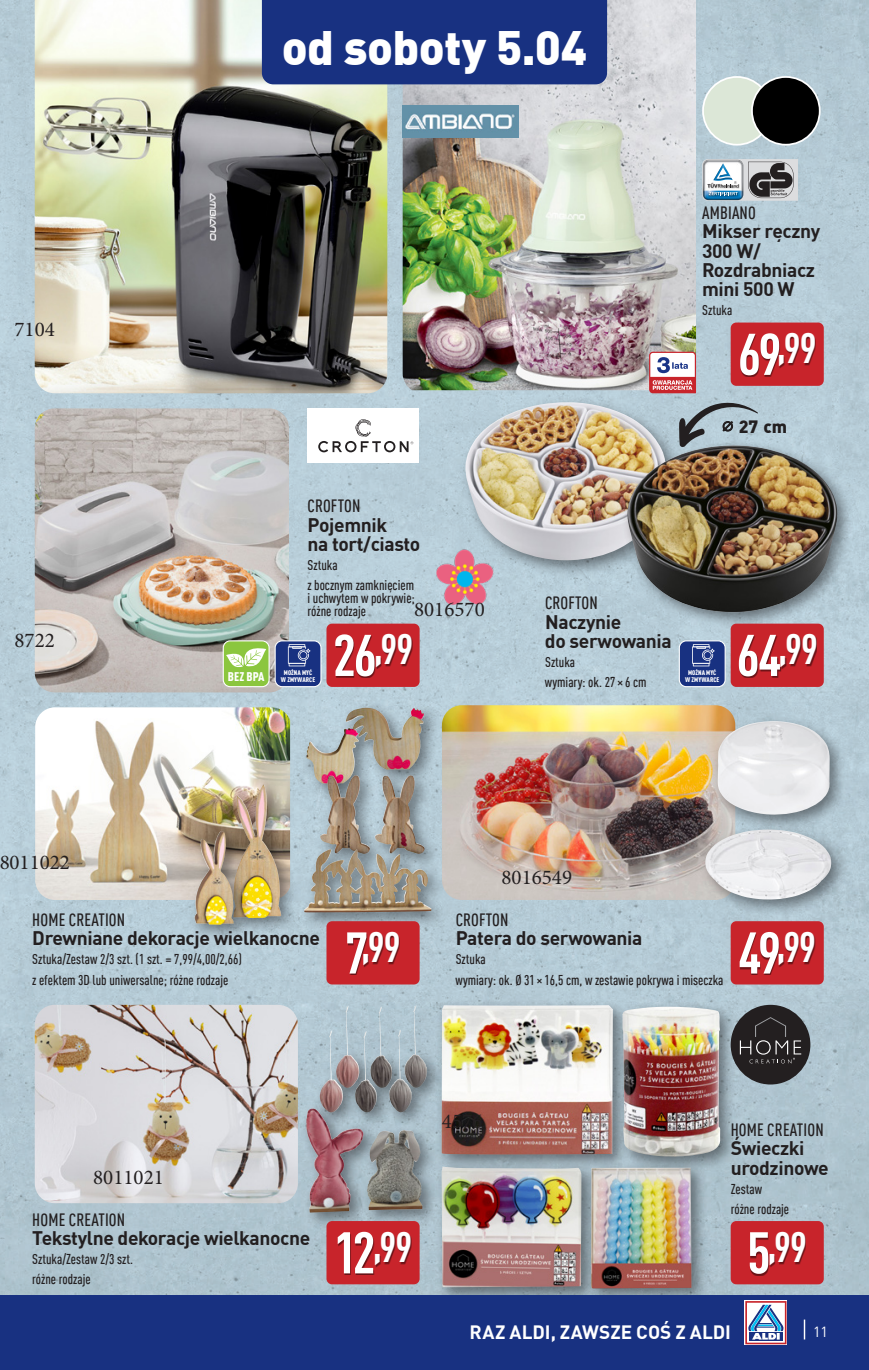
<style>
.page{position:relative;width:869px;height:1370px;background:#fff}
.page>*{position:absolute;margin:0;border:0;box-sizing:border-box;transform-origin:0 0}
.t1{font:700 condensed 57.75px "DIN Pro";letter-spacing:-.05em;color:#fff}
.t2{font:900 47.25px "DIN Pro";letter-spacing:-.01em;color:#fff}
.t3{font:700 condensed 42px "DIN Pro";color:#fff}
.t4{font:21px "Minion Pro";color:#231f20}
.t5{font:700 19.25px/19.2px "DIN Pro";letter-spacing:-.02em;color:#231f20}
.t6{font:700 18.9px "DIN Pro";letter-spacing:.005em;color:#fff}
.t7{font:500 condensed 17.5px "DIN Pro";letter-spacing:.01em;color:#231f20}
.t8{font:900 17.5px "DIN Pro";color:#231f20}
.t9{font:14.35px "DIN Pro";color:#fff}
.t10{font:500 condensed 14px/20.1px "DIN Pro";color:#231f20}
.t11{font:900 condensed 12.25px "DIN Pro";letter-spacing:.01em;color:#fff}
.t12{font:900 condensed 6.65px/6.6px "DIN Pro";letter-spacing:.01em;color:#fff;text-align:center}
.s1{font-size:57.75px}
.s2{font-size:40.25px}
</style>
<div class="page">
<img style="left:0;top:0;width:868px;height:1295px">
<img style="left:35px;top:0;width:352px;height:393px">
<img style="left:402px;top:0;width:293px;height:390px">
<img style="left:441px;top:705px;width:294px;height:194px">
<img style="left:35px;top:408px;width:254px;height:284px">
<img style="left:35px;top:707px;width:255px;height:192px">
<img style="left:35px;top:1004px;width:263px;height:198px">
<div style="left:435px;top:1160px;width:163px;height:144px;background:#231f20;opacity:.5"></div>
<img style="left:441px;top:1171px;width:140px;height:115px">
<div style="left:584px;top:1161px;width:124px;height:144px;background:#231f20;opacity:.5"></div>
<img style="left:590px;top:1171px;width:101px;height:117px">
<div style="left:616px;top:1000px;width:121px;height:173px;background:#231f20;opacity:.5"></div>
<img style="left:630px;top:1006px;width:90px;height:152px">
<div style="left:435px;top:998px;width:195px;height:173px;background:#231f20;opacity:.5"></div>
<img style="left:441px;top:1005px;width:171px;height:149px">
<div style="left:711px;top:715px;width:135px;height:117px;background:#231f20;opacity:.5"></div>
<img style="left:717px;top:721px;width:113px;height:94px">
<div style="left:361px;top:1124px;width:78px;height:103px;background:#231f20;opacity:.5"></div>
<img style="left:380px;top:1130px;width:23px;height:17px">
<div style="left:300px;top:1102px;width:80px;height:127px;background:#231f20;opacity:.5"></div>
<img style="left:306px;top:1108px;width:43px;height:104px">
<div style="left:314px;top:1000px;width:130px;height:128px;background:#231f20;opacity:.5"></div>
<img style="left:404px;top:1005px;width:23px;height:82px">
<div style="left:301px;top:701px;width:140px;height:100px;background:#231f20;opacity:.5"></div>
<img style="left:306px;top:707px;width:68px;height:76px">
<div style="left:314px;top:769px;width:127px;height:101px;background:#231f20;opacity:.5"></div>
<img style="left:352px;top:775px;width:72px;height:68px">
<div style="left:228px;top:779px;width:70px;height:156px;background:#231f20;opacity:.5"></div>
<img style="left:233px;top:784px;width:48px;height:134px">
<div style="left:189px;top:825px;width:61px;height:116px;background:#231f20;opacity:.5"></div>
<img style="left:194px;top:831px;width:39px;height:93px">
<div style="left:459px;top:396px;width:223px;height:181px;background:#231f20;opacity:.5"></div>
<img style="left:464px;top:402px;width:202px;height:159px">
<div style="left:621px;top:439px;width:233px;height:190px;background:#231f20;opacity:.5"></div>
<img style="left:627px;top:445px;width:210px;height:167px">
<div style="left:298px;top:843px;width:150px;height:87px;background:#231f20;opacity:.5"></div>
<img style="left:304px;top:850px;width:127px;height:62px">
<div style="left:699px;top:823px;width:148px;height:93px;background:#231f20;opacity:.5"></div>
<img style="left:705px;top:829px;width:125px;height:70px">
<div style="left:702px;top:77px;width:68px;height:68px;background:#dce7d7;border-radius:50%"></div>
<div style="left:701px;top:76px;width:70px;height:69px;border:2px solid #fff;border-radius:50%"></div>
<div style="left:751px;top:77px;width:68px;height:68px;background:#000;border-radius:50%"></div>
<div style="left:750px;top:76px;width:70px;height:69px;border:2px solid #fff;border-radius:50%"></div>
<div style="left:730px;top:1220px;width:93px;height:64px;background:#c8242b;border-radius:6px"></div>
<div style="left:750px;top:1232px;width:56px;height:43px;background:#231f20;opacity:.55"></div>
<div style="left:326px;top:623px;width:93px;height:63px;background:#c8242b;border-radius:6px"></div>
<div style="left:336px;top:635px;width:76px;height:43px;background:#231f20;opacity:.55"></div>
<div style="left:730px;top:921px;width:93px;height:63px;background:#c8242b;border-radius:6px"></div>
<div style="left:740px;top:933px;width:75px;height:41px;background:#231f20;opacity:.55"></div>
<div style="left:326px;top:1220px;width:93px;height:64px;background:#c8242b;border-radius:6px"></div>
<div style="left:338px;top:1232px;width:73px;height:42px;background:#231f20;opacity:.55"></div>
<div style="left:730px;top:322px;width:93px;height:64px;background:#c8242b;border-radius:6px"></div>
<div style="left:740px;top:334px;width:75px;height:43px;background:#231f20;opacity:.55"></div>
<div style="left:730px;top:623px;width:93px;height:63px;background:#c8242b;border-radius:6px"></div>
<div style="left:739px;top:635px;width:78px;height:43px;background:#231f20;opacity:.55"></div>
<div style="left:326px;top:921px;width:93px;height:63px;background:#c8242b;border-radius:6px"></div>
<div style="left:348px;top:933px;width:52px;height:41px;background:#231f20;opacity:.55"></div>
<img style="left:402px;top:105px;width:116px;height:32px">
<div style="left:275px;top:640px;width:46px;height:46px;background:#183181;border-radius:7px"></div>
<div style="left:274px;top:640px;width:47px;height:47px;border:1px solid #fff;border-radius:7px"></div>
<hr style="left:288px;top:644px;width:17px;height:3px;background:#fff">
<svg style="left:288px;top:662px;width:17px;height:4px"></svg>
<svg style="left:288px;top:645px;width:22px;height:20px"></svg>
<div style="left:679px;top:640px;width:45px;height:46px;background:#183181;border-radius:7px"></div>
<div style="left:678px;top:640px;width:47px;height:47px;border:1px solid #fff;border-radius:7px"></div>
<hr style="left:692px;top:644px;width:17px;height:3px;background:#fff">
<svg style="left:692px;top:662px;width:17px;height:4px"></svg>
<svg style="left:692px;top:645px;width:22px;height:20px"></svg>
<svg style="left:648px;top:351px;width:47px;height:42px"></svg>
<svg style="left:701px;top:159px;width:96px;height:42px"></svg>
<div style="left:730px;top:1004px;width:80px;height:80px;background:#231f20;border-radius:50%"></div>
<svg style="left:739px;top:1016px;width:61px;height:47px"></svg>
<div style="left:223px;top:640px;width:46px;height:46px;background:#8bc63e;border-radius:7px"></div>
<div style="left:222px;top:640px;width:47px;height:47px;border:1px solid #fff;border-radius:7px"></div>
<svg style="left:226px;top:648px;width:40px;height:19px"></svg>
<div style="left:307px;top:408px;width:112px;height:55px;background:#fff"></div>
<svg style="left:318px;top:419px;width:95px;height:33px"></svg>
<svg style="left:678px;top:400px;width:79px;height:48px;background:#98a9b2"></svg>
<img style="left:434px;top:535px;width:62px;height:79px">
<div style="left:262px;top:0;width:344px;height:84px;background:#183181"></div>
<div style="left:0;top:1295px;width:868px;height:74px;background:#183181"></div>
<svg style="left:744px;top:1300px;width:43px;height:44px"></svg>
<svg style="left:745px;top:1300px;width:41px;height:43px"></svg>
<svg style="left:803px;top:1319px;width:1px;height:20px"></svg>
<h3 class="t4" style="left:15px;top:315px;width:42px">7104</h3>
<h3 class="t4" style="left:15px;top:626px;width:42px">8722</h3>
<h3 class="t4" style="left:-1px;top:848px;width:72px">8011022</h3>
<h2 class="t2" style="left:281px;top:10px;width:307px">od soboty 5.04</h2>
<p class="t7" style="left:702px;top:200px;width:55px">AMBIANO</p>
<h3 class="t5" style="left:701px;top:220px;width:120px">Mikser ręczny<br>300 W/<br>Rozdrabniacz mini 500 W</h3>
<p class="t10" style="left:702px;top:299px;width:32px">Sztuka</p>
<h1 class="t1" style="left:737px;top:312px;width:80px">69<sup>,</sup><sup>99</sup></h1>
<p class="t8" style="left:721px;top:412px;width:67px">⌀ 27 cm</p>
<p class="t7" style="left:307px;top:493px;width:54px">CROFTON</p>
<h3 class="t5" style="left:307px;top:513px;width:114px">Pojemnik<br>na tort/ciasto</h3>
<p class="t10" style="left:307px;top:554px;width:108px">Sztuka<br>z bocznym zamknięciem</p>
<p class="t10" style="left:307px;top:590px;width:109px;line-height:13.1px">i uchwytem w pokrywie; różne rodzaje</p>
<h1 class="t1" style="left:332px;top:613px;width:82px">26<sup>,</sup><sup>99</sup></h1>
<p class="t7" style="left:545px;top:590px;width:54px">CROFTON</p>
<h3 class="t5" style="left:544px;top:610px;width:128px">Naczynie<br>do serwowania</h3>
<p class="t10" style="left:544px;top:650px;width:103px">Sztuka<br>wymiary: ok. 27 × 6 cm</p>
<h3 class="t4" style="left:414px;top:595px;width:72px">8016570</h3>
<p class="t12" style="left:281px;top:668px;width:36px">MOŻNA MYĆ<br>W ZMYWARCE</p>
<p class="t12" style="left:687px;top:668px;width:30px">MOŻNA MYĆ</p>
<p class="t11" style="left:228px;top:667px;width:38px">BEZ BPA</p>
<p class="t12" style="left:684px;top:675px;width:36px">W ZMYWARCE</p>
<h1 class="t1" style="left:736px;top:613px;width:83px">64<sup>,</sup><sup>99</sup></h1>
<h3 class="t4" style="left:501px;top:863px;width:72px">8016549</h3>
<p class="t7" style="left:32px;top:907px;width:94px">HOME CREATION</p>
<h3 class="t5" style="left:32px;top:927px;width:289px">Drewniane dekoracje wielkanocne</h3>
<p class="t10" style="left:32px;top:948px;width:211px">Sztuka/Zestaw 2/3 szt. (1 szt. = 7,99/4,00/2,66) z efektem 3D lub uniwersalne; różne rodzaje</p>
<h3 class="t3" style="left:345px;top:916px;width:57px"><span class="s1">7</span><span class="s2">,</span>99</h3>
<p class="t7" style="left:455px;top:907px;width:54px">CROFTON</p>
<h3 class="t5" style="left:455px;top:927px;width:188px">Patera do serwowania</h3>
<p class="t10" style="left:455px;top:948px;width:269px">Sztuka<br>wymiary: ok. Ø 31 × 16,5 cm, w zestawie pokrywa i miseczka</p>
<h1 class="t1" style="left:738px;top:910px;width:79px">49<sup>,</sup><sup>99</sup></h1>
<h3 class="t4" style="left:93px;top:1162px;width:72px">8011021</h3>
<p class="t7" style="left:32px;top:1207px;width:94px">HOME CREATION</p>
<h3 class="t5" style="left:32px;top:1227px;width:279px">Tekstylne dekoracje wielkanocne</h3>
<p class="t10" style="left:32px;top:1247px;width:102px">Sztuka/Zestaw 2/3 szt. różne rodzaje</p>
<h1 class="t1" style="left:333px;top:1210px;width:80px">12<sup>,</sup><sup>99</sup></h1>
<h3 class="t4" style="left:441px;top:1107px;width:42px">4576</h3>
<p class="t7" style="left:730px;top:1117px;width:94px">HOME CREATION</p>
<h3 class="t5" style="left:730px;top:1137px;width:99px">Świeczki urodzinowe</h3>
<p class="t10" style="left:730px;top:1177px;width:60px">Zestaw różne rodzaje</p>
<h3 class="t3" style="left:747px;top:1215px;width:61px"><span class="s1">5</span><span class="s2">,</span>99</h3>
<h3 class="t6" style="left:469px;top:1317px;width:263px">RAZ ALDI, ZAWSZE COŚ Z ALDI</h3>
<p class="t9" style="left:812px;top:1320px;width:17px">3311</p>
</div>
